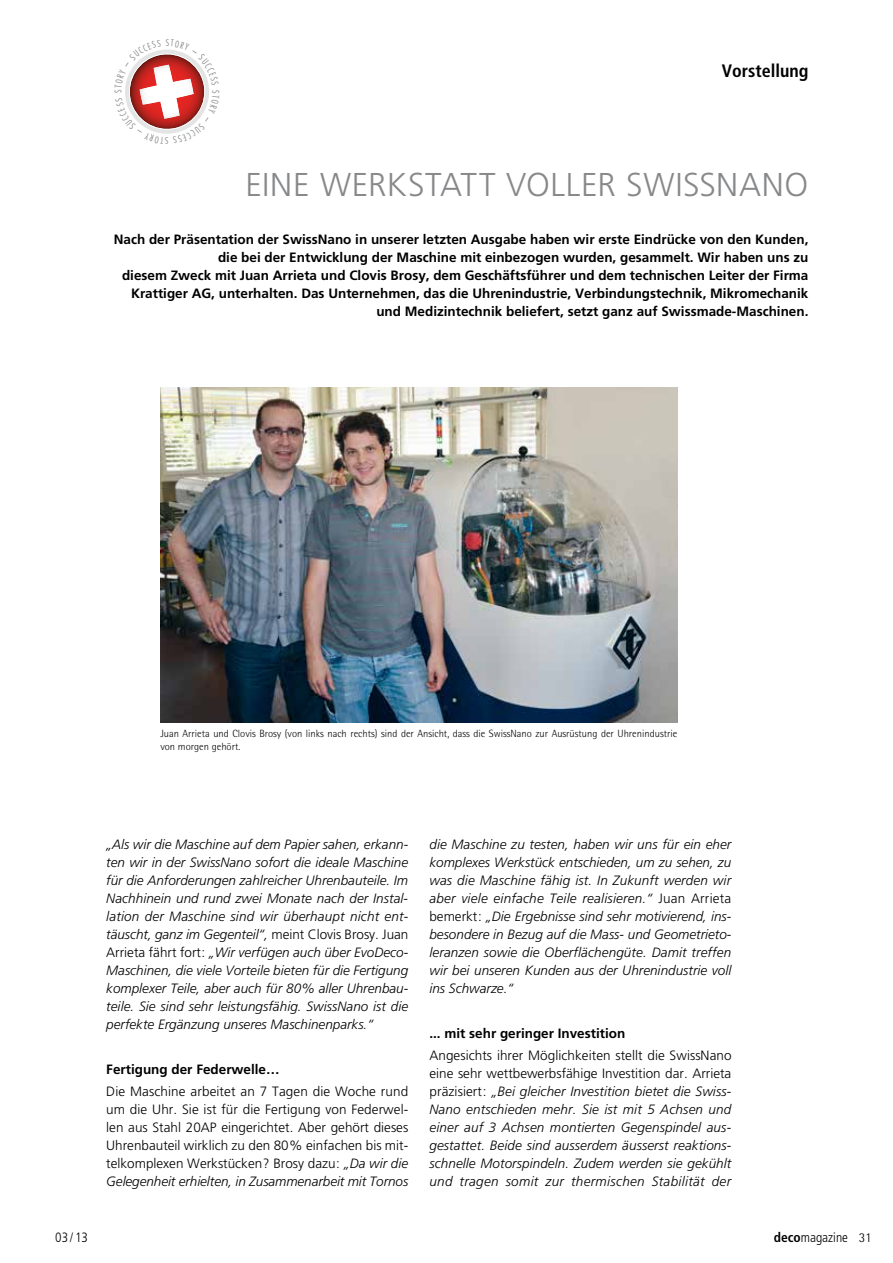
<style>
.page{position:relative;width:893px;height:1263px;background:#fff}
.page>*{position:absolute;margin:0;border:0;box-sizing:border-box;transform-origin:0 0}
.t1{font:300 33px "Frutiger";letter-spacing:.02em;color:#87888a}
.t2{font:700 condensed 18px "Frutiger";color:#000}
.t3{font:italic 300 13.5px/18px "Frutiger";color:#000;text-align:justify}
.t4{font:700 13.5px/18px "Frutiger";color:#000;text-align:right}
.t5{font:300 13.5px/18px "Frutiger";color:#000;text-align:justify}
.t6{font:300 condensed 13.5px "Frutiger";color:#000}
.t7{font:300 10.5px/13.5px "Rotis Semi Sans";color:#000}
.t8{font:300 condensed 9px "Futura";color:#87888a}
.s1{font-style:normal}
.s2{font-style:italic}
.s3{font-weight:700}
.s4{font-family:"Rotis Semi Sans";font-stretch:normal}
</style>
<div class="page">
<img style="left:160px;top:387px;width:517px;height:335px">
<svg style="left:125px;top:49px;width:84px;height:85px"></svg>
<p class="t8" style="left:113px;top:93px;width:5px;rotate:-90deg">S</p>
<p class="t8" style="left:166px;top:37px;width:5px">S</p>
<p class="t8" style="left:168px;top:146px;width:5px;rotate:-180deg">S</p>
<p class="t8" style="left:221px;top:90px;width:5px;rotate:90deg">S</p>
<h2 class="t2" style="left:722px;top:60px;width:88px">Vorstellung</h2>
<h1 class="t1" style="left:246px;top:166px;width:564px">EINE WERKSTATT VOLLER SWISSNANO</h1>
<p class="t4" style="left:114px;top:230px;width:696px">Nach der Präsentation der SwissNano in unserer letzten Ausgabe haben wir erste Eindrücke von den Kunden, die bei der Entwicklung der Maschine mit einbezogen wurden, gesammelt. Wir haben uns zu<br>diesem Zweck mit Juan Arrieta und Clovis Brosy, dem Geschäftsführer und dem technischen Leiter der Firma Krattiger AG, unterhalten. Das Unternehmen, das die Uhrenindustrie, Verbindungstechnik, Mikromechanik und Medizintechnik beliefert, setzt ganz auf Swissmade-Maschinen.</p>
<p class="t7" style="left:160px;top:727px;width:518px">Juan Arrieta und Clovis Brosy (von links nach rechts) sind der Ansicht, dass die SwissNano zur Ausrüstung der Uhrenindustrie von morgen gehört.</p>
<p class="t3" style="left:106px;top:835px;width:304px">„Als wir die Maschine auf dem Papier sahen, erkann&shy;ten wir in der SwissNano sofort die ideale Maschine für die Anforderungen zahlreicher Uhrenbauteile. Im Nachhinein und rund zwei Monate nach der Instal&shy;lation der Maschine sind wir überhaupt nicht ent&shy;täuscht, ganz im Gegenteil“, <span class="s1">meint Clovis Brosy. Juan Arrieta fährt fort :</span> „Wir verfügen auch über EvoDeco-Maschinen, die viele Vorteile bieten für die Fertigung komplexer Teile, aber auch für 80 % aller Uhrenbau&shy;teile. Sie sind sehr leistungsfähig. SwissNano ist die perfekte Ergänzung unseres Maschinenparks.“</p>
<p class="t4" style="left:106px;top:1060px;width:175px">Fertigung der Federwelle…</p>
<p class="t5" style="left:106px;top:1082px;width:304px">Die Maschine arbeitet an 7 Tagen die Woche rund um die Uhr. Sie ist für die Fertigung von Federwel&shy;len aus Stahl 20AP eingerichtet. Aber gehört dieses Uhrenbauteil wirklich zu den 80 % einfachen bis mit&shy;telkomplexen Werkstücken ? Brosy dazu : <span class="s2">„Da wir die Gelegenheit erhielten, in Zusammenarbeit mit Tornos</span></p>
<p class="t3" style="left:429px;top:835px;width:304px">die Maschine zu testen, haben wir uns für ein eher komplexes Werkstück entschieden, um zu sehen, zu was die Maschine fähig ist. In Zukunft werden wir aber viele einfache Teile realisieren.“ <span class="s1">Juan Arrieta bemerkt :</span> „Die Ergebnisse sind sehr motivierend, ins&shy;besondere in Bezug auf die Mass- und Geometrieto&shy;leranzen sowie die Oberflächengüte. Damit treffen wir bei unseren Kunden aus der Uhrenindustrie voll ins Schwarze.“</p>
<p class="t4" style="left:429px;top:1024px;width:197px">... mit sehr geringer Investition</p>
<p class="t3" style="left:429px;top:1046px;width:304px"><span class="s1">Angesichts ihrer Möglichkeiten stellt die SwissNano eine sehr wettbewerbsfähige Investition dar. Arrieta präzisiert :</span> „Bei gleicher Investition bietet die Swiss-Nano entschieden mehr. Sie ist mit 5 Achsen und einer auf 3 Achsen montierten Gegenspindel aus&shy;gestattet. Beide sind ausserdem äusserst reaktions&shy;schnelle Motorspindeln. Zudem werden sie gekühlt und tragen somit zur thermischen Stabilität der</p>
<p class="t6" style="left:55px;top:1229px;width:34px">03 / 13</p>
<p class="t6" style="left:774px;top:1229px;width:99px"><span class="s3">deco</span>magazine <span class="s4">31</span></p>
</div>
